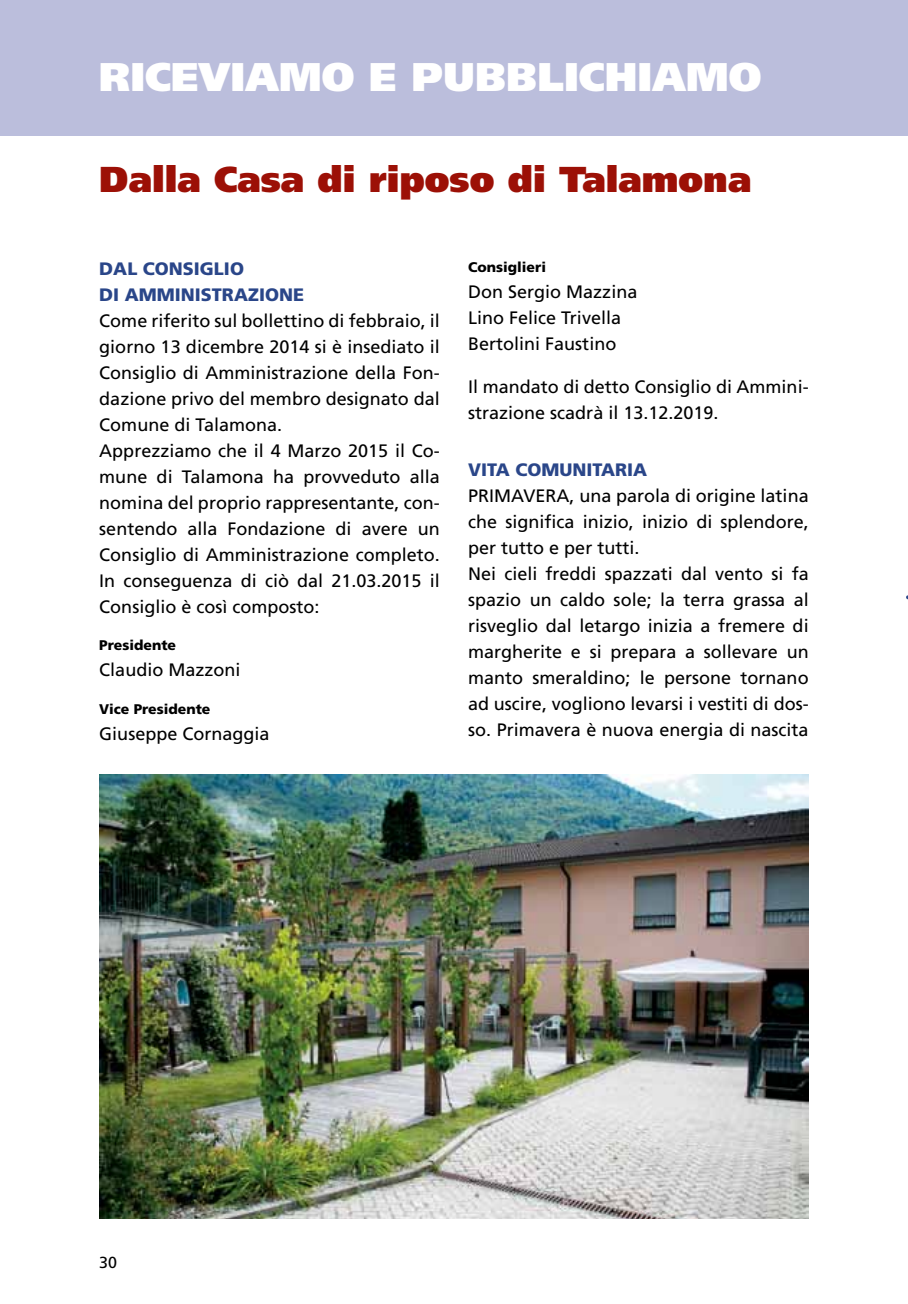
<style>
.page{position:relative;width:908px;height:1304px;background:#fff}
.page>*{position:absolute;margin:0;border:0;box-sizing:border-box;transform-origin:0 0}
.t1{font:900 40px "Frutiger";color:#fff}
.t2{font:900 36px "Frutiger";color:#9c1006}
.t3{font:18px/26px "Frutiger";color:#000}
.t4{font:900 18px/26px "Frutiger";color:#2a4689}
.t5{font:16px "Frutiger";color:#000}
.t6{font:900 14px "Frutiger";color:#000}
</style>
<div class="page">
<hr style="left:907px;top:597px;width:1px;height:707px;background:#e8e9f4">
<div style="left:0;top:0;width:907px;height:135px;background:#bbbedc"></div>
<img style="left:99px;top:774px;width:709px;height:445px">
<h1 class="t1" style="left:99px;top:52px;width:663px">riceviamo e pubblichiamo</h1>
<h2 class="t2" style="left:99px;top:157px;width:653px">Dalla Casa di riposo di Talamona</h2>
<p class="t4" style="left:99px;top:255px;width:206px">DAL CONSIGLIO<br>DI AMMINISTRAZIONE</p>
<p class="t3" style="left:99px;top:307px;width:342px">Come riferito sul bollettino di febbraio, il giorno 13 dicembre 2014 si è insediato il Consiglio di Amministrazione della Fon&shy;dazione privo del membro designato dal Comune di Talamona.<br>Apprezziamo che il 4 Marzo 2015 il Co&shy;mune di Talamona ha provveduto alla nomina del proprio rappresentante, con&shy;sentendo alla Fondazione di avere un Consiglio di Amministrazione completo.<br>I n conseguenza di ciò dal 21.03.2015 il Consiglio è così composto:</p>
<p class="t6" style="left:99px;top:637px;width:78px">Presidente</p>
<p class="t3" style="left:99px;top:657px;width:143px">Claudio Mazzoni</p>
<p class="t6" style="left:99px;top:700px;width:113px">Vice Presidente</p>
<p class="t3" style="left:99px;top:720px;width:172px">Giuseppe Cornaggia</p>
<p class="t6" style="left:468px;top:258px;width:79px">Consiglieri</p>
<p class="t3" style="left:468px;top:278px;width:171px">Don Sergio Mazzina<br>Lino Felice Trivella<br>Bertolini Faustino</p>
<p class="t3" style="left:468px;top:373px;width:342px">I l mandato di detto Consiglio di Ammini&shy;strazione scadrà il 13.12.2019.</p>
<p class="t4" style="left:468px;top:457px;width:180px">VITA COMUNITARIA</p>
<p class="t3" style="left:468px;top:483px;width:12px">PRIMA</p>
<p class="t3" style="left:523px;top:483px;width:24px">VERA</p>
<p class="t3" style="left:468px;top:483px;width:342px;text-indent:101px">, una parola di origine latina che significa inizio, inizio di splendore, per tutto e per tutti.<br>Nei cieli freddi spazzati dal vento si fa spazio un caldo sole; la terra grassa al risveglio dal letargo inizia a fremere di margherite e si prepara a sollevare un manto smeraldino; le persone tornano ad uscire, vogliono levarsi i vestiti di dos&shy;so. Primavera è nuova energia di nascita</p>
<p class="t5" style="left:99px;top:1253px;width:19px">30</p>
</div>
